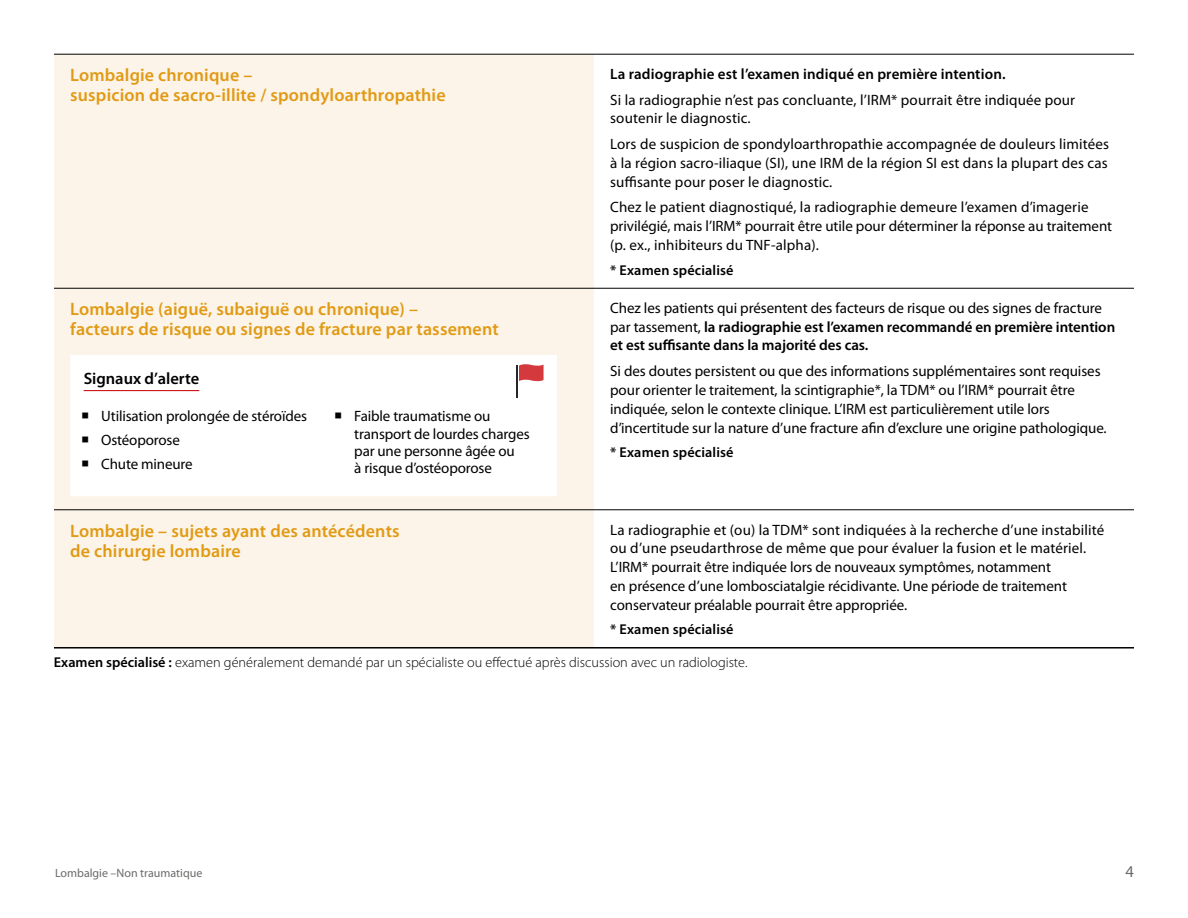
<style>
.page{position:relative;width:1188px;height:918px;background:#fff}
.page>*{position:absolute;margin:0;border:0;box-sizing:border-box;transform-origin:0 0}
.t1{font:600 18px/20.2px "Myriad Pro";letter-spacing:.01em;color:#e19a15}
.t2{font:600 16.5px "Myriad Pro";color:#000}
.t3{font:16.5px "Myriad Pro";color:#6b6b6a}
.t4{font:15px/18.8px "Myriad Pro";letter-spacing:-.005em;color:#000}
.t5{font:600 15px/18.8px "Myriad Pro";letter-spacing:-.005em;color:#000}
.t6{font:300 14.25px "Myriad Pro";color:#000}
.t7{font:600 14.25px "Myriad Pro";letter-spacing:.01em;color:#000}
.t8{font:12px "Myriad Pro";color:#6b6b6a}
.s1{font-weight:400}
.s2{font-weight:600}
</style>
<div class="page">
<div style="left:54px;top:55px;width:540px;height:592px;background:#fcf4e8"></div>
<hr style="left:54px;top:54px;width:540px;height:1px;background:#000">
<hr style="left:594px;top:54px;width:540px;height:1px;background:#000">
<hr style="left:54px;top:288px;width:540px;height:1px;background:#000">
<hr style="left:594px;top:288px;width:540px;height:1px;background:#000">
<hr style="left:54px;top:510px;width:540px;height:1px;background:#000">
<hr style="left:594px;top:510px;width:540px;height:1px;background:#000">
<hr style="left:54px;top:647px;width:540px;height:2px;background:#000">
<hr style="left:594px;top:647px;width:540px;height:2px;background:#000">
<svg style="left:70px;top:355px;width:487px;height:141px"></svg>
<hr style="left:84px;top:390px;width:115px;height:1px;background:#cd171a">
<hr style="left:516px;top:366px;width:1px;height:32px;background:#000">
<svg style="left:519px;top:361px;width:25px;height:23px"></svg>
<p class="t1" style="left:70px;top:65px;width:377px">Lombalgie chronique –<br>suspicion de sacro-illite / spondyloarthropathie</p>
<p class="t5" style="left:610px;top:64px;width:397px">La radiographie est l’examen indiqué en première intention.</p>
<p class="t4" style="left:610px;top:90px;width:466px">Si la radiographie n’est pas concluante, l’IRM* pourrait être indiquée pour soutenir le diagnostic.</p>
<p class="t4" style="left:610px;top:135px;width:501px;text-align:justify">Lors de suspicion de spondyloarthropathie accompagnée de douleurs limitées à la région sacro-iliaque (SI), une IRM de la région SI est dans la plupart des cas suffisante pour poser le diagnostic.</p>
<p class="t4" style="left:610px;top:198px;width:504px">Chez le patient diagnostiqué, la radiographie demeure l’examen d’imagerie privilégié, mais l’IRM* pourrait être utile pour déterminer la réponse au traitement (p. ex., inhibiteurs du TNF-alpha).</p>
<p class="t7" style="left:610px;top:261px;width:125px">* Examen spécialisé</p>
<p class="t1" style="left:70px;top:299px;width:430px">Lombalgie (aiguë, subaiguë ou chronique) –<br>facteurs de risque ou signes de fracture par tassement</p>
<p class="t2" style="left:84px;top:368px;width:117px">Signaux d’alerte</p>
<p class="t4" style="left:81px;top:407px;width:228px">○ Utilisation prolongée de stéroïdes</p>
<p class="t4" style="left:81px;top:431px;width:100px">○ Ostéoporose</p>
<p class="t4" style="left:81px;top:455px;width:113px">○ Chute mineure</p>
<p class="t4" style="left:354px;top:408px;width:177px;line-height:17.2px;text-indent:-20px">○ Faible traumatisme ou transport de lourdes charges par une personne âgée ou<br>à risque d’ostéoporose</p>
<p class="t5" style="left:610px;top:298px;width:507px"><span class="s1">Chez les patients qui présentent des facteurs de risque ou des signes de fracture par tassement,</span> la radiographie est l’examen recommandé en première intention et est suffisante dans la majorité des cas.</p>
<p class="t4" style="left:610px;top:362px;width:498px">Si des doutes persistent ou que des informations supplémentaires sont requises pour orienter le traitement, la scintigraphie*, la TDM* ou l’IRM* pourrait être indiquée, selon le contexte clinique. L’IRM est particulièrement utile lors d’incertitude sur la nature d’une fracture afin d’exclure une origine pathologique.</p>
<p class="t7" style="left:610px;top:443px;width:125px">* Examen spécialisé</p>
<p class="t1" style="left:70px;top:520px;width:331px">Lombalgie – sujets ayant des antécédents de chirurgie lombaire</p>
<p class="t4" style="left:610px;top:520px;width:496px">La radiographie et (ou) la TDM* sont indiquées à la recherche d’une instabilité ou d’une pseudarthrose de même que pour évaluer la fusion et le matériel.<br>L’IRM* pourrait être indiquée lors de nouveaux symptômes, notamment<br>en présence d’une lombosciatalgie récidivante. Une période de traitement conservateur préalable pourrait être appropriée.</p>
<p class="t7" style="left:610px;top:620px;width:125px">* Examen spécialisé</p>
<p class="t6" style="left:54px;top:654px;width:695px"><span class="s2">Examen spécialisé :</span> examen généralement demandé par un spécialiste ou effectué après discussion avec un radiologiste.</p>
<p class="t8" style="left:55px;top:866px;width:149px">Lombalgie –Non traumatique</p>
<p class="t3" style="left:1126px;top:861px;width:10px">4</p>
</div>
